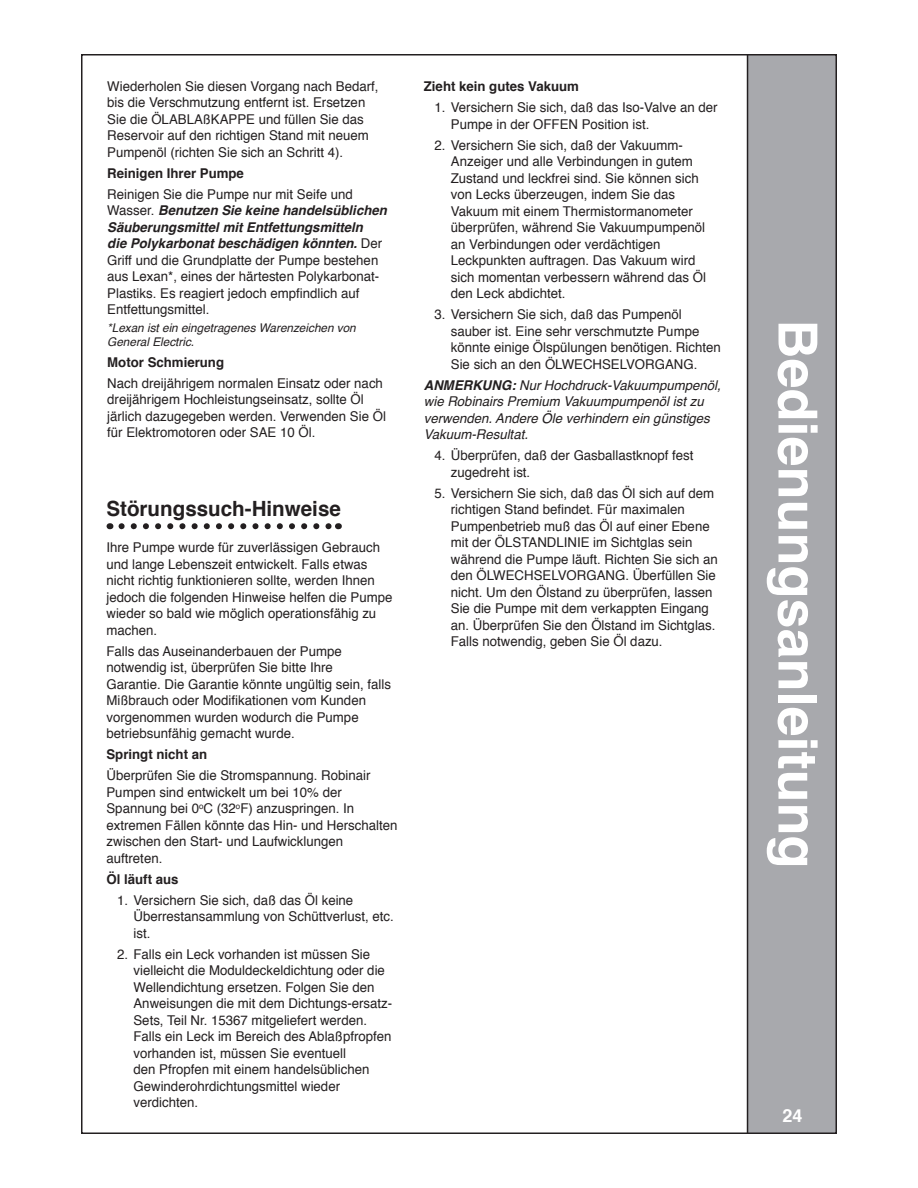
<style>
.page{position:relative;width:918px;height:1188px;background:#fff}
.page>*{position:absolute;margin:0;border:0;box-sizing:border-box;transform-origin:0 0}
.sidehead{font:700 54px "Helvetica";color:#fff}
.Headline{font:700 21px "Helvetica";color:#231f20}
.t1{font:700 18px "Helvetica";color:#fff}
.Instruction{font:13.5px/16.5px "Helvetica";color:#231f20}
.Body_text{font:13.5px/16.5px "Helvetica";color:#231f20}
.Body_text-2{font:italic 13.5px/16.5px "Helvetica";color:#231f20}
.Body_text-3{font:700 13.5px "Helvetica";color:#231f20}
.Lexan{font:italic 12px/13.5px "Helvetica";color:#231f20}
.s1{font-weight:700;font-style:italic}
.s2{font-weight:700}
</style>
<div class="page">
<div style="left:747px;top:54px;width:90px;height:1080px;background:#a8a9ad"></div>
<hr style="left:747px;top:54px;width:1px;height:1080px;background:#231f20">
<svg style="left:122px;top:523px;width:210px;height:6px"></svg>
<p class="Body_text" style="left:107px;top:78px;width:273px">Wiederholen Sie diesen Vorgang nach Bedarf, bis die Verschmutzung entfernt ist. Ersetzen Sie die ÖLABLAßKAPPE und füllen Sie das Reservoir auf den richtigen Stand mit neuem Pumpenöl (richten Sie sich an Schritt 4).</p>
<p class="Body_text-3" style="left:107px;top:162px;width:138px">Reinigen Ihrer Pumpe</p>
<p class="Body_text" style="left:107px;top:186px;width:281px">Reinigen Sie die Pumpe nur mit Seife und Wasser. <span class="s1">Benutzen Sie keine handelsüblichen Säuberungsmittel mit Entfettungsmitteln<br>die Polykarbonat beschädigen könnten.</span> Der Griff und die Grundplatte der Pumpe bestehen aus Lexan*, eines der härtesten Polykarbonat-Plastiks. Es reagiert jedoch empfindlich auf Entfettungsmittel.</p>
<p class="Lexan" style="left:107px;top:322px;width:250px">*Lexan ist ein eingetragenes Warenzeichen von<br>General Electric.</p>
<p class="Body_text-3" style="left:107px;top:351px;width:118px">Motor Schmierung</p>
<p class="Body_text" style="left:107px;top:375px;width:280px">Nach dreijährigem normalen Einsatz oder nach dreijährigem Hochleistungseinsatz, sollte Öl järlich dazugegeben werden. Verwenden Sie Öl für Elektromotoren oder SAE 10 Öl.</p>
<p class="Headline" style="left:106px;top:491px;width:236px">Störungssuch-Hinweise</p>
<p class="Body_text" style="left:106px;top:540px;width:288px">Ihre Pumpe wurde für zuverlässigen Gebrauch und lange Lebenszeit entwickelt. Falls etwas nicht richtig funktionieren sollte, werden Ihnen jedoch die folgenden Hinweise helfen die Pumpe wieder so bald wie möglich operationsfähig zu machen.</p>
<p class="Body_text" style="left:106px;top:643px;width:286px">Falls das Auseinanderbauen der Pumpe notwendig ist, überprüfen Sie bitte Ihre<br>Garantie. Die Garantie könnte ungültig sein, falls Mißbrauch oder Modifikationen vom Kunden vorgenommen wurden wodurch die Pumpe betriebsunfähig gemacht wurde.</p>
<p class="Body_text-3" style="left:106px;top:744px;width:102px">Springt nicht an</p>
<p class="Body_text" style="left:106px;top:768px;width:292px">Überprüfen Sie die Stromspannung. Robinair Pumpen sind entwickelt um bei 10% der Spannung bei 0<sup>o</sup>C (32<sup>o</sup>F) anzuspringen. In extremen Fällen könnte das Hin- und Herschalten zwischen den Start- und Laufwicklungen auftreten.</p>
<p class="Body_text-3" style="left:106px;top:868px;width:74px">Öl läuft aus</p>
<p class="Instruction" style="left:134px;top:892px;width:262px;text-indent:-16px">1. Versichern Sie sich, daß das Öl keine<br>Überrestansammlung von Schüttverlust, etc. ist.</p>
<p class="Instruction" style="left:134px;top:946px;width:260px;text-indent:-16px">2. Falls ein Leck vorhanden ist müssen Sie vielleicht die Moduldeckeldichtung oder die Wellendichtung ersetzen. Folgen Sie den Anweisungen die mit dem Dichtungs-ersatz-Sets, Teil Nr. 15367 mitgeliefert werden.<br>Falls ein Leck im Bereich des Ablaßpfropfen vorhanden ist, müssen Sie eventuell<br>den Pfropfen mit einem handelsüblichen Gewinderohrdichtungsmittel wieder verdichten.</p>
<p class="Body_text-3" style="left:424px;top:75px;width:157px">Zieht kein gutes Vakuum</p>
<p class="Instruction" style="left:451px;top:100px;width:268px;text-indent:-16px">1. Versichern Sie sich, daß das Iso-Valve an der<br>Pumpe in der OFFEN Position ist.</p>
<p class="Instruction" style="left:451px;top:137px;width:257px;text-indent:-16px">2. Versichern Sie sich, daß der Vakuumm-Anzeiger und alle Verbindungen in gutem Zustand und leckfrei sind. Sie können sich von Lecks überzeugen, indem Sie das Vakuum mit einem Thermistormanometer überprüfen, während Sie Vakuumpumpenöl an Verbindungen oder verdächtigen Leckpunkten auftragen. Das Vakuum wird sich momentan verbessern während das Öl den Leck abdichtet.</p>
<p class="Instruction" style="left:451px;top:307px;width:271px;text-indent:-16px">3. Versichern Sie sich, daß das Pumpenöl sauber ist. Eine sehr verschmutzte Pumpe könnte einige Ölspülungen benötigen. Richten Sie sich an den ÖLWECHSELVORGANG.</p>
<p class="Body_text-2" style="left:424px;top:377px;width:298px"><span class="s2">ANMERKUNG:</span> Nur Hochdruck-Vakuumpumpenöl,</p>
<p class="Body_text-2" style="left:424px;top:393px;width:288px">wie Robinairs Premium Vakuumpumpenöl ist zu verwenden. Andere Öle verhindern ein günstiges<br>Vakuum-Resultat.</p>
<p class="Instruction" style="left:451px;top:448px;width:244px;text-indent:-16px">4. Überprüfen, daß der Gasballastknopf fest zugedreht ist.</p>
<p class="Instruction" style="left:451px;top:485px;width:268px;text-indent:-16px">5. Versichern Sie sich, daß das Öl sich auf dem richtigen Stand befindet. Für maximalen Pumpenbetrieb muß das Öl auf einer Ebene mit der ÖLSTANDLINIE im Sichtglas sein während die Pumpe läuft. Richten Sie sich an den ÖLWECHSELVORGANG. Überfüllen Sie nicht. Um den Ölstand zu überprüfen, lassen Sie die Pumpe mit dem verkappten Eingang an. Überprüfen Sie den Ölstand im Sichtglas.<br>Falls notwendig, geben Sie Öl dazu.</p>
<p class="sidehead" style="left:841px;top:319px;width:551px;rotate:90deg">Bedienungsanleitung</p>
<p class="t1" style="left:783px;top:1101px;width:22px">24</p>
</div>
